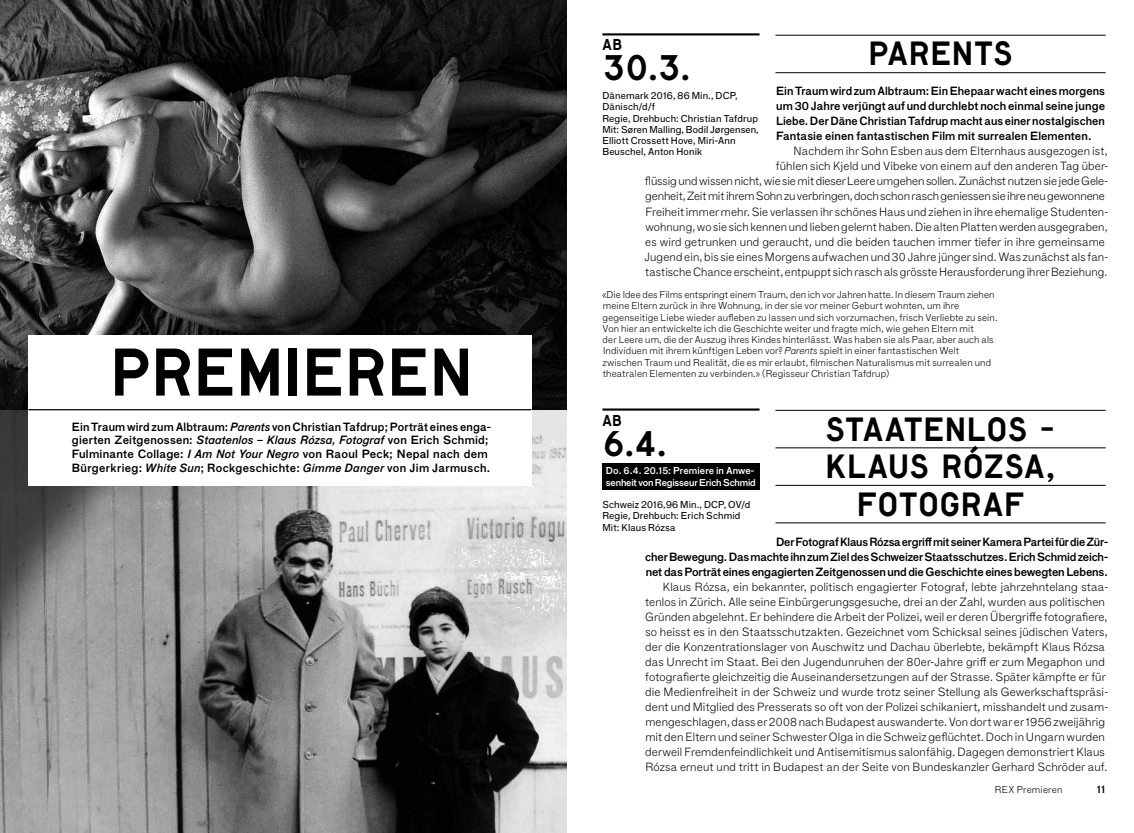
<style>
.page{position:relative;width:1134px;height:833px;background:#fff}
.page>*{position:absolute;margin:0;border:0;box-sizing:border-box;transform-origin:0 0}
.t1{font:63.75px "Lutz Headline";letter-spacing:.005em;color:#000}
.t2{font:33.75px "Lutz Headline";color:#000}
.t3{font:31.88px/37.5px "Lutz Headline";letter-spacing:.025em;color:#000;text-align:center}
.t4{font:15px "Lutz Headline";color:#000}
.t5{font:100 11.5px/15px "F Grotesk";letter-spacing:.01em;color:#000}
.t6{font:11.5px/15px "F Grotesk Demi";letter-spacing:.015em;color:#000;text-align:justify}
.t7{font:10.62px "F Grotesk Demi";color:#000}
.t8{font:100 9.75px/11.2px "F Grotesk";letter-spacing:.01em;color:#000}
.t9{font:9.75px/11.2px "F Grotesk";letter-spacing:.01em;color:#000}
.t10{font:9.75px "F Grotesk Demi";letter-spacing:.005em;color:#fff}
.t11{font:9.62px "F Grotesk Demi";letter-spacing:-.015em;color:#fff}
.s1{font-style:italic}
</style>
<div class="page">
<div style="left:602px;top:463px;width:157px;height:26px;background:#000"></div>
<img style="left:0;top:0;width:567px;height:410px">
<img style="left:0;top:410px;width:567px;height:423px">
<div style="left:28px;top:335px;width:503px;height:150px;background:#fff"></div>
<hr style="left:28px;top:409px;width:503px;height:1px;background:#000">
<hr style="left:775px;top:410px;width:331px;height:1px;background:#000">
<hr style="left:775px;top:447px;width:331px;height:1px;background:#000">
<hr style="left:775px;top:485px;width:331px;height:1px;background:#000">
<hr style="left:775px;top:522px;width:331px;height:1px;background:#000">
<hr style="left:602px;top:408px;width:157px;height:2px;background:#000">
<hr style="left:775px;top:35px;width:331px;height:1px;background:#000">
<hr style="left:775px;top:72px;width:331px;height:1px;background:#000">
<hr style="left:602px;top:33px;width:157px;height:2px;background:#000">
<h3 class="t4" style="left:602px;top:35px;width:21px">AB</h3>
<h2 class="t2" style="left:602px;top:46px;width:90px">30.3.</h2>
<p class="t9" style="left:602px;top:90px;width:158px">Dänemark 2016, 86 Min., DCP,<br>Dänisch/d/f<br>Regie, Drehbuch: Christian Tafdrup<br>Mit: Søren Malling, Bodil Jørgensen,<br>Elliott Crossett Hove, Miri-Ann<br>Beuschel, Anton Honik</p>
<h3 class="t3" style="left:868px;top:34px;width:146px">PARENTS</h3>
<p class="t6" style="left:776px;top:84px;width:330px">Ein Traum wird zum Albtraum: Ein Ehepaar wacht eines morgens um 30 Jahre verjüngt auf und durchlebt noch einmal seine junge Liebe. Der Däne Christian Tafdrup macht aus einer nostalgischen Fantasie einen fantastischen Film mit surrealen Elementen.</p>
<p class="t5" style="left:644px;top:143px;width:465px;text-align:right">Nachdem ihr Sohn Esben aus dem Elternhaus ausgezogen ist,<br>fühlen sich Kjeld und Vibeke von einem auf den anderen Tag über-<br>flüssig und wissen nicht, wie sie mit dieser Leere umgehen sollen. Zunächst nutzen sie jede Gele&shy;genheit, Zeit mit ihrem Sohn zu verbringen, doch schon rasch geniessen sie ihre neu gewonnene Freiheit immer mehr. Sie verlassen ihr schönes Haus und ziehen in ihre ehemalige Studenten&shy;wohnung, wo sie sich kennen und lieben gelernt haben. Die alten Platten werden ausgegraben, es wird getrunken und geraucht, und die beiden tauchen immer tiefer in ihre gemeinsame Jugend ein, bis sie eines Morgens aufwachen und 30 Jahre jünger sind. Was zunächst als fan&shy;tastische Chance erscheint, entpuppt sich rasch als grösste Herausforderung ihrer Beziehung.</p>
<p class="t8" style="left:602px;top:288px;width:397px">«Die Idee des Films entspringt einem Traum, den ich vor Jahren hatte. In diesem Traum ziehen meine Eltern zurück in ihre Wohnung, in der sie vor meiner Geburt wohnten, um ihre gegenseitige Liebe wieder aufleben zu lassen und sich vorzumachen, frisch Verliebte zu sein.<br>Von hier an entwickelte ich die Geschichte weiter und fragte mich, wie gehen Eltern mit<br>der Leere um, die der Auszug ihres Kindes hinterlässt. Was haben sie als Paar, aber auch als Individuen mit ihrem künftigen Leben vor? <span class="s1">Parents</span> spielt in einer fantastischen Welt zwischen Traum und Realität, die es mir erlaubt, filmischen Naturalismus mit surrealen und theatralen Elementen zu verbinden.» (Regisseur Christian Tafdrup)</p>
<h1 class="t1" style="left:110px;top:330px;width:364px">PREMIEREN</h1>
<p class="t6" style="left:72px;top:420px;width:421px;line-height:13.8px;text-align:left">Ein Traum wird zum Albtraum: <span class="s1">Parents</span> von Christian Tafdrup; Porträt eines enga&shy;gierten Zeitgenossen: <span class="s1">Staatenlos – Klaus Rózsa, Fotograf</span> von Erich Schmid; Fulminante Collage: <span class="s1">I Am Not Your Negro</span> von Raoul Peck; Nepal nach dem Bürgerkrieg: <span class="s1">White Sun</span>; Rockgeschichte: <span class="s1">Gimme Danger</span> von Jim Jarmusch.</p>
<h3 class="t3" style="left:825px;top:409px;width:232px">STAATENLOS -<br>KLAUS RÓZSA,<br>FOTOGRAF</h3>
<p class="t6" style="left:645px;top:534px;width:464px;text-indent:131px">Der Fotograf Klaus Rózsa ergriff mit seiner Kamera Partei für die Zür&shy;cher Bewegung. Das machte ihn zum Ziel des Schweizer Staatsschutzes. Erich Schmid zeich&shy;net das Porträt eines engagierten Zeitgenossen und die Geschichte eines bewegten Lebens.</p>
<p class="t5" style="left:645px;top:578px;width:465px;text-indent:18px">Klaus Rózsa, ein bekannter, politisch engagierter Fotograf, lebte jahrzehntelang staa&shy;tenlos in Zürich. Alle seine Einbürgerungsgesuche, drei an der Zahl, wurden aus politischen Gründen abgelehnt. Er behindere die Arbeit der Polizei, weil er deren Übergriffe fotografiere, so heisst es in den Staatsschutzakten. Gezeichnet vom Schicksal seines jüdischen Vaters, der die Konzentrationslager von Auschwitz und Dachau überlebte, bekämpft Klaus Rózsa das Unrecht im Staat. Bei den Jugendunruhen der 80er-Jahre griff er zum Megaphon und fotografierte gleichzeitig die Auseinandersetzungen auf der Strasse. Später kämpfte er für die Medienfreiheit in der Schweiz und wurde trotz seiner Stellung als Gewerkschaftspräsi&shy;dent und Mitglied des Presserats so oft von der Polizei schikaniert, misshandelt und zusam&shy;mengeschlagen, dass er 2008 nach Budapest auswanderte. Von dort war er 1956 zweijährig mit den Eltern und seiner Schwester Olga in die Schweiz geflüchtet. Doch in Ungarn wurden derweil Fremdenfeindlichkeit und Antisemitismus salonfähig. Dagegen demonstriert Klaus Rózsa erneut und tritt in Budapest an der Seite von Bundeskanzler Gerhard Schröder auf.</p>
<h3 class="t4" style="left:602px;top:410px;width:21px">AB</h3>
<h2 class="t2" style="left:602px;top:421px;width:66px">6.4.</h2>
<p class="t10" style="left:606px;top:465px;width:150px">Do. 6.4. 20.15: Premiere in Anwe-</p>
<p class="t11" style="left:606px;top:476px;width:151px">senheit von Regisseur Erich Schmid</p>
<p class="t9" style="left:602px;top:499px;width:149px">Schweiz 2016,96 Min., DCP, OV/d<br>Regie, Drehbuch: Erich Schmid<br>Mit: Klaus Rózsa</p>
<p class="t8" style="left:995px;top:783px;width:69px">REX Premieren</p>
<p class="t7" style="left:1097px;top:783px;width:10px">11</p>
</div>
